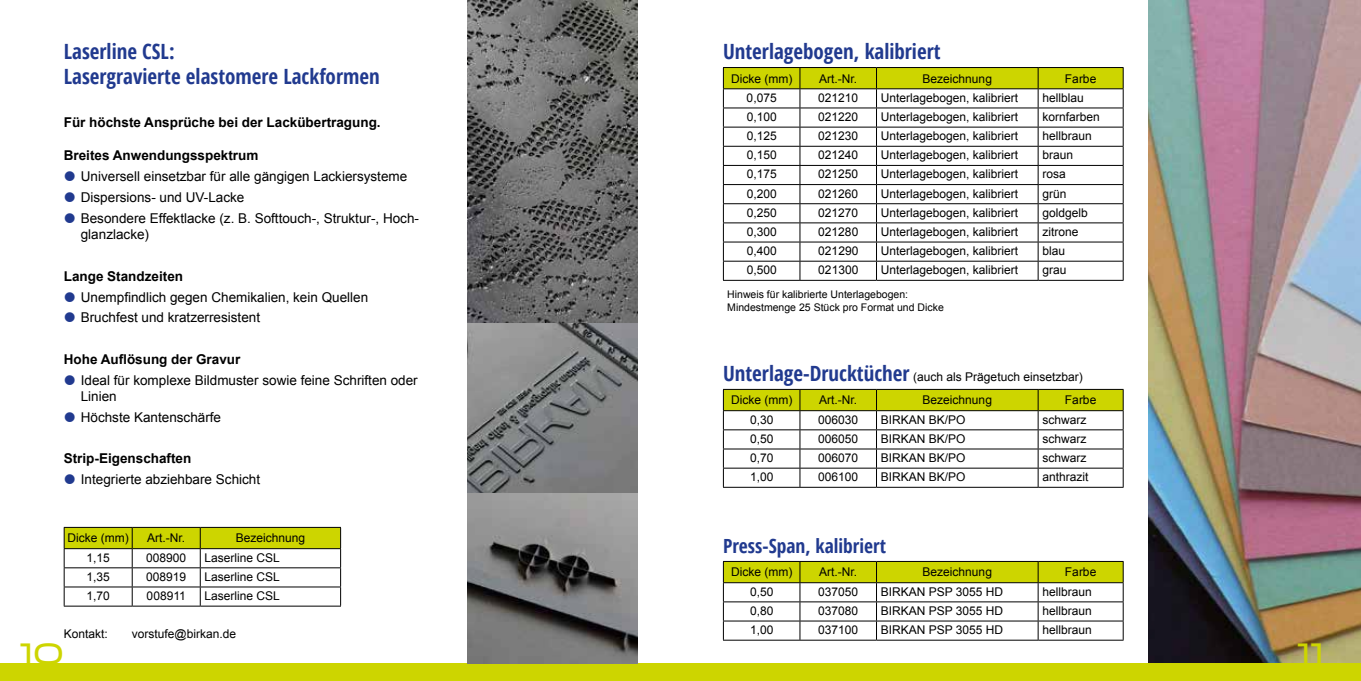
<style>
.page{position:relative;width:1361px;height:681px;background:#fff}
.page>*{position:absolute;margin:0;border:0;box-sizing:border-box;transform-origin:0 0}
.t1{font:30px "Venera 700";color:#cdd500}
.t2{font:700 condensed 21px/25.2px "Open Sans";color:#213a8f}
.t3{font:700 condensed 19.5px "Open Sans";color:#213a8f}
.t4{font:13.5px/20.7px "Arial";color:#000}
.t5{font:700 13.5px "Arial";color:#000}
.t6{font:12px/23.9px "Arial";color:#000}
.t7{font:10.5px/12.6px "Arial";color:#000}
.s1{font-family:"Open Sans";font-weight:700;font-stretch:condensed;font-size:21px;color:#213a8f}
</style>
<div class="page">
<img style="left:1148px;top:0;width:213px;height:663px">
<img style="left:468px;top:0;width:170px;height:323px">
<div style="left:0;top:663px;width:1361px;height:17px;background:#cdd500"></div>
<svg style="left:723px;top:389px;width:401px;height:97px"></svg>
<hr style="left:723px;top:486px;width:77px;height:1px;background:#000">
<hr style="left:800px;top:486px;width:76px;height:1px;background:#000">
<hr style="left:876px;top:486px;width:162px;height:1px;background:#000">
<hr style="left:1038px;top:486px;width:85px;height:1px;background:#000">
<hr style="left:723px;top:280px;width:77px;height:1px;background:#000">
<hr style="left:800px;top:280px;width:76px;height:1px;background:#000">
<hr style="left:876px;top:280px;width:162px;height:1px;background:#000">
<hr style="left:1038px;top:280px;width:85px;height:1px;background:#000">
<svg style="left:723px;top:67px;width:401px;height:213px"></svg>
<hr style="left:723px;top:241px;width:77px;height:1px;background:#000">
<svg style="left:723px;top:561px;width:401px;height:78px"></svg>
<hr style="left:723px;top:639px;width:77px;height:1px;background:#000">
<hr style="left:800px;top:639px;width:76px;height:1px;background:#000">
<hr style="left:876px;top:639px;width:162px;height:1px;background:#000">
<hr style="left:1038px;top:639px;width:85px;height:1px;background:#000">
<hr style="left:64px;top:526px;width:68px;height:1px;background:#000">
<hr style="left:132px;top:526px;width:68px;height:1px;background:#000">
<hr style="left:200px;top:526px;width:141px;height:1px;background:#000">
<svg style="left:64px;top:527px;width:277px;height:78px"></svg>
<hr style="left:64px;top:605px;width:68px;height:1px;background:#000">
<hr style="left:132px;top:605px;width:68px;height:1px;background:#000">
<hr style="left:200px;top:605px;width:141px;height:1px;background:#000">
<img style="left:468px;top:323px;width:170px;height:340px">
<h2 class="t2" style="left:64px;top:38px;width:317px">Laserline CSL:<br>Lasergravierte elastomere Lackformen</h2>
<p class="t5" style="left:64px;top:113px;width:318px">Für höchste Ansprüche bei der Lackübertragung.</p>
<p class="t5" style="left:64px;top:147px;width:196px">Breites Anwendungsspektrum</p>
<p class="t4" style="left:81px;top:166px;width:340px">Universell einsetzbar für alle gängigen Lackiersysteme<br>Dispersions- und UV-Lacke<br>Besondere Effektlacke (z. B. Softtouch-, Struktur-, Hoch-</p>
<p class="t4" style="left:81px;top:224px;width:70px">glanzlacke)</p>
<p class="t5" style="left:64px;top:267px;width:121px">Lange Standzeiten</p>
<p class="t4" style="left:81px;top:286px;width:289px">Unempfindlich gegen Chemikalien, kein Quellen<br>Bruchfest und kratzerresistent</p>
<p class="t5" style="left:64px;top:350px;width:178px">Hohe Auflösung der Gravur</p>
<p class="t4" style="left:81px;top:371px;width:338px;line-height:16.5px">Ideal für komplexe Bildmuster sowie feine Schriften oder<br>Linien</p>
<p class="t4" style="left:81px;top:407px;width:142px">Höchste Kantenschärfe</p>
<p class="t5" style="left:64px;top:449px;width:129px">Strip-Eigenschaften</p>
<p class="t4" style="left:81px;top:469px;width:181px">Integrierte abziehbare Schicht</p>
<p class="t6" style="left:68px;top:526px;width:63px">Dicke (mm)</p>
<p class="t6" style="left:147px;top:526px;width:40px">Art.-Nr.</p>
<p class="t6" style="left:236px;top:526px;width:71px">Bezeichnung</p>
<p class="t6" style="left:86px;top:545px;width:25px">1,15</p>
<p class="t6" style="left:146px;top:545px;width:42px">008900</p>
<p class="t6" style="left:204px;top:545px;width:77px">Laserline CSL</p>
<p class="t6" style="left:86px;top:564px;width:25px">1,35</p>
<p class="t6" style="left:146px;top:564px;width:42px">008919</p>
<p class="t6" style="left:204px;top:564px;width:77px">Laserline CSL</p>
<p class="t6" style="left:86px;top:583px;width:25px">1,70</p>
<p class="t6" style="left:147px;top:583px;width:41px">008911</p>
<p class="t6" style="left:204px;top:583px;width:77px">Laserline CSL</p>
<p class="t6" style="left:64px;top:622px;width:46px">Kontakt:</p>
<p class="t6" style="left:132px;top:622px;width:106px">vorstufe@birkan.de</p>
<h2 class="t2" style="left:723px;top:38px;width:219px">Unterlagebogen, kalibriert</h2>
<p class="t6" style="left:731px;top:66px;width:63px">Dicke (mm)</p>
<p class="t6" style="left:819px;top:66px;width:40px">Art.-Nr.</p>
<p class="t6" style="left:922px;top:66px;width:71px">Bezeichnung</p>
<p class="t6" style="left:1065px;top:66px;width:33px">Farbe</p>
<p class="t6" style="left:746px;top:86px;width:32px">0,075</p>
<p class="t6" style="left:818px;top:86px;width:42px">021210</p>
<p class="t6" style="left:881px;top:86px;width:139px">Unterlagebogen, kalibriert</p>
<p class="t6" style="left:1042px;top:86px;width:43px">hellblau</p>
<p class="t6" style="left:746px;top:105px;width:32px">0,100</p>
<p class="t6" style="left:818px;top:105px;width:42px">021220</p>
<p class="t6" style="left:881px;top:105px;width:139px">Unterlagebogen, kalibriert</p>
<p class="t6" style="left:1042px;top:105px;width:59px">kornfarben</p>
<p class="t6" style="left:746px;top:124px;width:32px">0,125</p>
<p class="t6" style="left:818px;top:124px;width:42px">021230</p>
<p class="t6" style="left:881px;top:124px;width:139px">Unterlagebogen, kalibriert</p>
<p class="t6" style="left:1042px;top:124px;width:51px">hellbraun</p>
<p class="t6" style="left:746px;top:143px;width:32px">0,150</p>
<p class="t6" style="left:818px;top:143px;width:42px">021240</p>
<p class="t6" style="left:881px;top:143px;width:139px">Unterlagebogen, kalibriert</p>
<p class="t6" style="left:1042px;top:143px;width:32px">braun</p>
<p class="t6" style="left:747px;top:162px;width:32px">0,175</p>
<p class="t6" style="left:818px;top:162px;width:42px">021250</p>
<p class="t6" style="left:881px;top:162px;width:139px">Unterlagebogen, kalibriert</p>
<p class="t6" style="left:1042px;top:162px;width:25px">rosa</p>
<p class="t6" style="left:747px;top:181px;width:32px">0,200</p>
<p class="t6" style="left:818px;top:181px;width:42px">021260</p>
<p class="t6" style="left:881px;top:181px;width:139px">Unterlagebogen, kalibriert</p>
<p class="t6" style="left:1042px;top:181px;width:26px">grün</p>
<p class="t6" style="left:747px;top:200px;width:32px">0,250</p>
<p class="t6" style="left:818px;top:200px;width:42px">021270</p>
<p class="t6" style="left:881px;top:200px;width:139px">Unterlagebogen, kalibriert</p>
<p class="t6" style="left:1042px;top:200px;width:47px">goldgelb</p>
<p class="t6" style="left:747px;top:220px;width:32px">0,300</p>
<p class="t6" style="left:818px;top:220px;width:42px">021280</p>
<p class="t6" style="left:881px;top:220px;width:139px">Unterlagebogen, kalibriert</p>
<p class="t6" style="left:1042px;top:220px;width:38px">zitrone</p>
<p class="t6" style="left:747px;top:239px;width:32px">0,400</p>
<p class="t6" style="left:818px;top:239px;width:42px">021290</p>
<p class="t6" style="left:881px;top:239px;width:139px">Unterlagebogen, kalibriert</p>
<p class="t6" style="left:1042px;top:239px;width:24px">blau</p>
<p class="t6" style="left:747px;top:258px;width:32px">0,500</p>
<p class="t6" style="left:818px;top:258px;width:42px">021300</p>
<p class="t6" style="left:881px;top:258px;width:139px">Unterlagebogen, kalibriert</p>
<p class="t6" style="left:1042px;top:258px;width:26px">grau</p>
<p class="t7" style="left:727px;top:288px;width:218px">Hinweis für kalibrierte Unterlagebogen:<br>Mindestmenge 25 Stück pro Format und Dicke</p>
<p class="t6" style="left:731px;top:364px;width:353px;text-indent:-8px"><span class="s1">Unterlage-Drucktücher</span> (auch als Prägetuch einsetzbar)<br>Dicke (mm)</p>
<p class="t6" style="left:819px;top:388px;width:40px">Art.-Nr.</p>
<p class="t6" style="left:922px;top:388px;width:71px">Bezeichnung</p>
<p class="t6" style="left:1065px;top:388px;width:33px">Farbe</p>
<p class="t6" style="left:750px;top:407px;width:25px">0,30</p>
<p class="t6" style="left:818px;top:407px;width:42px">006030</p>
<p class="t6" style="left:881px;top:407px;width:86px">BIRKAN BK/PO</p>
<p class="t6" style="left:1042px;top:407px;width:46px">schwarz</p>
<p class="t6" style="left:750px;top:426px;width:25px">0,50</p>
<p class="t6" style="left:818px;top:426px;width:42px">006050</p>
<p class="t6" style="left:881px;top:426px;width:86px">BIRKAN BK/PO</p>
<p class="t6" style="left:1042px;top:426px;width:46px">schwarz</p>
<p class="t6" style="left:750px;top:446px;width:25px">0,70</p>
<p class="t6" style="left:818px;top:446px;width:42px">006070</p>
<p class="t6" style="left:881px;top:446px;width:86px">BIRKAN BK/PO</p>
<p class="t6" style="left:1042px;top:446px;width:46px">schwarz</p>
<p class="t6" style="left:750px;top:465px;width:25px">1,00</p>
<p class="t6" style="left:818px;top:465px;width:42px">006100</p>
<p class="t6" style="left:881px;top:465px;width:86px">BIRKAN BK/PO</p>
<p class="t6" style="left:1042px;top:465px;width:48px">anthrazit</p>
<h3 class="t3" style="left:723px;top:531px;width:164px">Press-Span, kalibriert</h3>
<p class="t6" style="left:731px;top:560px;width:63px">Dicke (mm)</p>
<p class="t6" style="left:819px;top:560px;width:40px">Art.-Nr.</p>
<p class="t6" style="left:922px;top:560px;width:71px">Bezeichnung</p>
<p class="t6" style="left:1065px;top:560px;width:33px">Farbe</p>
<p class="t6" style="left:750px;top:579px;width:25px">0,50</p>
<p class="t6" style="left:818px;top:579px;width:42px">037050</p>
<p class="t6" style="left:881px;top:579px;width:124px">BIRKAN PSP 3055 HD</p>
<p class="t6" style="left:1042px;top:579px;width:51px">hellbraun</p>
<p class="t6" style="left:750px;top:598px;width:25px">0,80</p>
<p class="t6" style="left:818px;top:598px;width:42px">037080</p>
<p class="t6" style="left:881px;top:598px;width:124px">BIRKAN PSP 3055 HD</p>
<p class="t6" style="left:1042px;top:598px;width:51px">hellbraun</p>
<p class="t6" style="left:750px;top:617px;width:25px">1,00</p>
<p class="t6" style="left:818px;top:617px;width:42px">037100</p>
<p class="t6" style="left:881px;top:617px;width:124px">BIRKAN PSP 3055 HD</p>
<p class="t6" style="left:1042px;top:617px;width:51px">hellbraun</p>
<h1 class="t1" style="left:20px;top:635px;width:45px">10</h1>
<h1 class="t1" style="left:1297px;top:635px;width:28px">11</h1>
</div>
